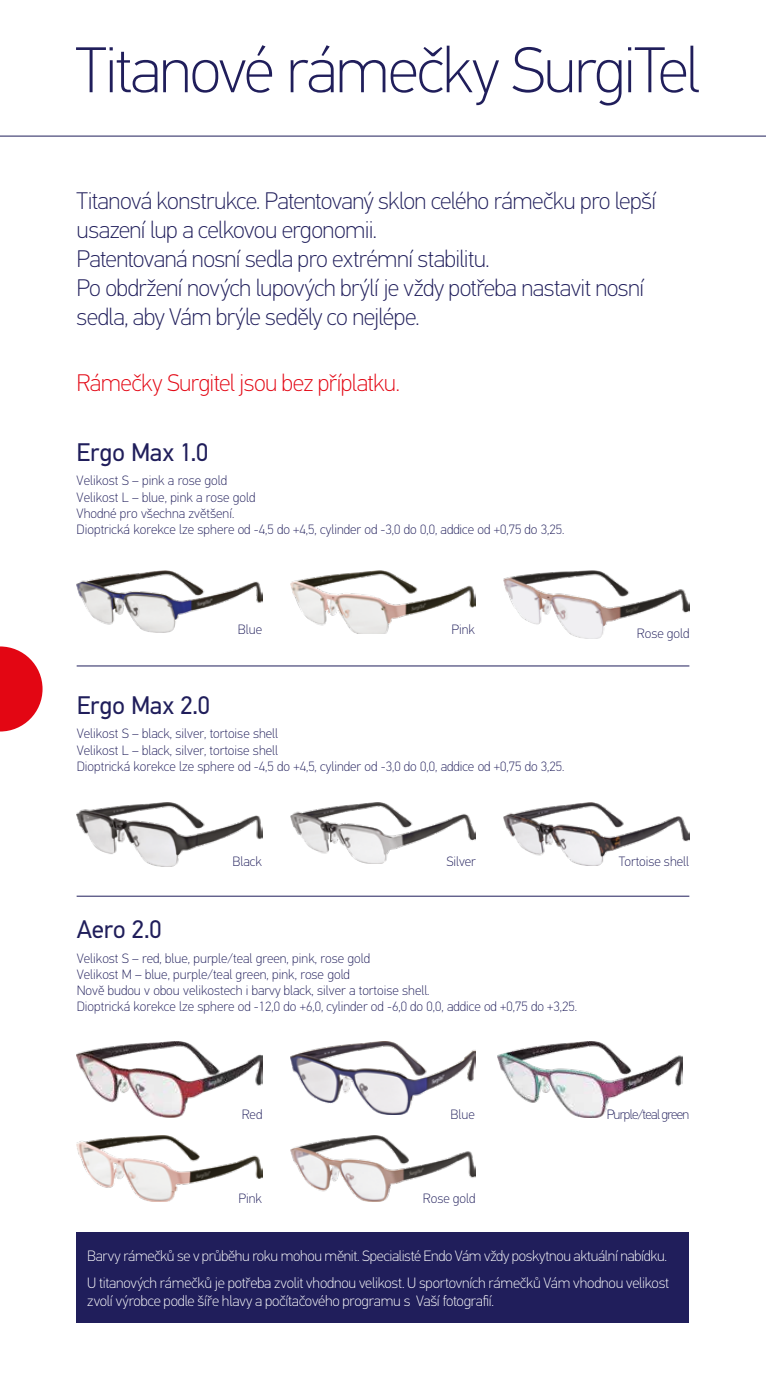
<style>
.page{position:relative;width:766px;height:1378px;background:#fff}
.page>*{position:absolute;margin:0;border:0;box-sizing:border-box;transform-origin:0 0}
.t1{font:100 64.5px "PF Din Text Pro";letter-spacing:-.03em;color:#201e5b}
.t2{font:25.5px "PF Din Text Pro";letter-spacing:-.01em;color:#201e5b}
.t3{font:100 24px/28.8px "PF Din Text Pro";letter-spacing:-.025em;color:#201e5b}
.t4{font:100 24px "PF Din Text Pro";letter-spacing:-.03em;color:#e30613}
.t5{font:100 15px/27px "PF Din Text Pro";letter-spacing:-.015em;color:#fff}
.t6{font:100 13.5px/16.2px "PF Din Text Pro";color:#201e5b}
.t7{font:100 13.5px "PF Din Text Pro";letter-spacing:-.05em;color:#201e5b}
</style>
<div class="page">
<svg style="left:0;top:646px;width:43px;height:85px"></svg>
<hr style="left:0;top:136px;width:765px;height:1px;background:#201e5b">
<img style="left:77px;top:570px;width:185px;height:63px">
<img style="left:77px;top:802px;width:185px;height:64px">
<img style="left:77px;top:1042px;width:185px;height:76px">
<img style="left:77px;top:1135px;width:185px;height:66px">
<img style="left:290px;top:1135px;width:185px;height:67px">
<img style="left:290px;top:1042px;width:185px;height:72px">
<img style="left:497px;top:1042px;width:185px;height:75px">
<img style="left:290px;top:802px;width:185px;height:61px">
<img style="left:503px;top:802px;width:186px;height:63px">
<img style="left:290px;top:570px;width:185px;height:64px">
<img style="left:503px;top:570px;width:186px;height:68px">
<hr style="left:77px;top:666px;width:612px;height:1px;background:#201e5b">
<hr style="left:77px;top:896px;width:612px;height:1px;background:#201e5b">
<div style="left:77px;top:1232px;width:612px;height:90px;background:#201e5b"></div>
<h1 class="t1" style="left:75px;top:33px;width:625px">Titanové rámečky SurgiTel</h1>
<p class="t3" style="left:77px;top:187px;width:581px">Titanová konstrukce. Patentovaný sklon celého rámečku pro lepší usazení lup a celkovou ergonomii.<br>Patentovaná nosní sedla pro extrémní stabilitu.<br>Po obdržení nových lupových brýlí je vždy potřeba nastavit nosní sedla, aby Vám brýle seděly co nejlépe.</p>
<h3 class="t4" style="left:77px;top:369px;width:324px">Rámečky Surgitel jsou bez příplatku.</h3>
<h2 class="t2" style="left:77px;top:437px;width:134px">Ergo Max 1.0</h2>
<p class="t6" style="left:77px;top:473px;width:489px">Velikost S – pink a rose gold<br>Velikost L – blue, pink a rose gold<br>Vhodné pro všechna zvětšení.<br>Dioptrická korekce lze sphere od -4,5 do +4,5, cylinder od -3,0 do 0,0, addice od +0,75 do 3,25.</p>
<p class="t6" style="left:238px;top:621px;width:26px">Blue</p>
<p class="t6" style="left:451px;top:621px;width:25px">Pink</p>
<h2 class="t2" style="left:77px;top:690px;width:135px">Ergo Max 2.0</h2>
<p class="t6" style="left:77px;top:726px;width:489px">Velikost S – black, silver, tortoise shell<br>Velikost L – black, silver, tortoise shell<br>Dioptrická korekce lze sphere od -4,5 do +4,5, cylinder od -3,0 do 0,0, addice od +0,75 do 3,25.</p>
<p class="t6" style="left:636px;top:626px;width:54px">Rose gold</p>
<p class="t6" style="left:232px;top:853px;width:31px">Black</p>
<p class="t6" style="left:446px;top:853px;width:31px">Silver</p>
<p class="t6" style="left:618px;top:853px;width:72px">Tortoise shell</p>
<h2 class="t2" style="left:77px;top:914px;width:87px">Aero 2.0</h2>
<p class="t6" style="left:77px;top:950px;width:501px">Velikost S – red, blue, purple/teal green, pink, rose gold<br>Velikost M – blue, purple/teal green, pink, rose gold<br>Nově budou v obou velikostech i barvy black, silver a tortoise shell.<br>Dioptrická korekce lze sphere od -12,0 do +6,0, cylinder od -6,0 do 0,0, addice od +0,75 do +3,25.</p>
<p class="t6" style="left:242px;top:1106px;width:22px">Red</p>
<p class="t6" style="left:450px;top:1106px;width:26px">Blue</p>
<p class="t7" style="left:606px;top:1106px;width:84px">Purple/teal green</p>
<p class="t6" style="left:238px;top:1190px;width:25px">Pink</p>
<p class="t6" style="left:423px;top:1191px;width:54px">Rose gold</p>
<p class="t5" style="left:87px;top:1242px;width:583px">Barvy rámečků se v průběhu roku mohou měnit. Specialisté Endo Vám vždy poskytnou aktuální nabídku.<br>U titanových rámečků je potřeba zvolit vhodnou velikost. U sportovních rámečků Vám vhodnou velikost</p>
<p class="t5" style="left:87px;top:1287px;width:408px">zvolí výrobce podle šíře hlavy a počítačového programu s Vaší fotografií.</p>
</div>
